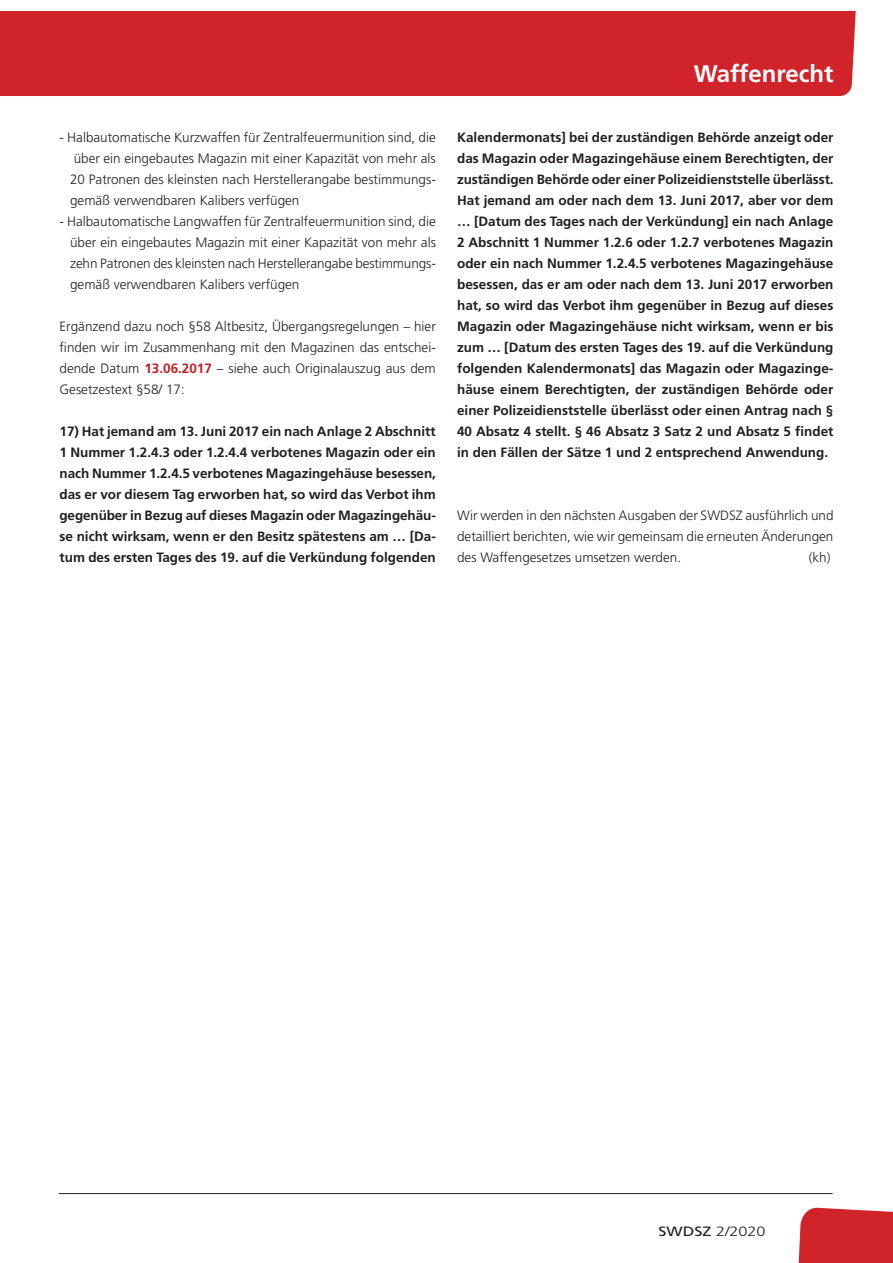
<style>
.page{position:relative;width:893px;height:1263px;background:#fff}
.page>*{position:absolute;margin:0;border:0;box-sizing:border-box;transform-origin:0 0}
.t1{font:700 24px "Frutiger LT Std";color:#fff}
.gang{font:700 13.5px/21px "Frutiger LT Std";color:#231f20;text-align:justify}
.gang-2{font:300 13.5px/21px "Frutiger LT Std";color:#231f20;text-align:justify}
.gang-3{font:300 13.5px "Frutiger LT Std";color:#231f20;scale:1.2 1}
.s1{font-weight:700;color:#c01f24}
.s2{font-weight:400}
</style>
<div class="page">
<hr style="left:59px;top:1193px;width:774px;height:1px;background:#231f20">
<div style="left:0;top:11px;width:856px;height:85px;background:#d1232a"></div>
<svg style="left:798px;top:1207px;width:95px;height:56px;background:#d4333a"></svg>
<p class="gang-2" style="left:60px;top:127px;width:378px">- Halbautomatische Kurzwaffen für Zentralfeuermunition sind, die</p>
<p class="gang-2" style="left:70px;top:148px;width:367px">über ein eingebautes Magazin mit einer Kapazität von mehr als 20 Patronen des kleinsten nach Herstellerangabe bestimmungs&shy;gemäß verwendbaren Kalibers verfügen</p>
<p class="gang-2" style="left:60px;top:211px;width:378px">- Halbautomatische Langwaffen für Zentralfeuermunition sind, die</p>
<p class="gang-2" style="left:70px;top:232px;width:367px">über ein eingebautes Magazin mit einer Kapazität von mehr als zehn Patronen des kleinsten nach Herstellerangabe bestimmungs&shy;gemäß verwendbaren Kalibers verfügen</p>
<p class="gang-2" style="left:60px;top:316px;width:378px">Ergänzend dazu noch §58 Altbesitz, Übergangsregelungen – hier finden wir im Zusammenhang mit den Magazinen das entschei&shy;dende Datum <span class="s1">13.06.2017</span> – siehe auch Originalauszug aus dem Gesetzestext §58/ 17:</p>
<p class="gang" style="left:60px;top:421px;width:378px">17) Hat jemand am 13. Juni 2017 ein nach Anlage 2 Abschnitt 1 Nummer 1.2.4.3 oder 1.2.4.4 verbotenes Magazin oder ein nach Nummer 1.2.4.5 verbotenes Magazingehäuse besessen, das er vor diesem Tag erworben hat, so wird das Verbot ihm gegenüber in Bezug auf dieses Magazin oder Magazingehäu&shy;se nicht wirksam, wenn er den Besitz spätestens am … [Da&shy;tum des ersten Tages des 19. auf die Verkündung folgenden</p>
<p class="t1" style="left:694px;top:59px;width:141px">Waffenrecht</p>
<p class="gang" style="left:457px;top:127px;width:378px">Kalendermonats] bei der zuständigen Behörde anzeigt oder das Magazin oder Magazingehäuse einem Berechtigten, der zuständigen Behörde oder einer Polizeidienststelle überlässt.<br>Hat jemand am oder nach dem 13. Juni 2017, aber vor dem … [Datum des Tages nach der Verkündung] ein nach Anlage 2 Abschnitt 1 Nummer 1.2.6 oder 1.2.7 verbotenes Magazin oder ein nach Nummer 1.2.4.5 verbotenes Magazingehäuse besessen, das er am oder nach dem 13. Juni 2017 erworben hat, so wird das Verbot ihm gegenüber in Bezug auf dieses Magazin oder Magazingehäuse nicht wirksam, wenn er bis zum … [Datum des ersten Tages des 19. auf die Verkündung folgenden Kalendermonats] das Magazin oder Magazinge&shy;häuse einem Berechtigten, der zuständigen Behörde oder einer Polizeidienststelle überlässt oder einen Antrag nach § 40 Absatz 4 stellt. § 46 Absatz 3 Satz 2 und Absatz 5 findet in den Fällen der Sätze 1 und 2 entsprechend Anwendung.</p>
<p class="gang-2" style="left:457px;top:505px;width:378px">Wir werden in den nächsten Ausgaben der SWDSZ ausführlich und detailliert berichten, wie wir gemeinsam die erneuten Änderungen des Waffengesetzes umsetzen werden.</p>
<p class="gang-2" style="left:809px;top:547px;width:23px">(kh)</p>
<p class="gang-3" style="left:658px;top:1223px;width:91px"><span class="s2">SWDSZ</span> 2/2020</p>
</div>
